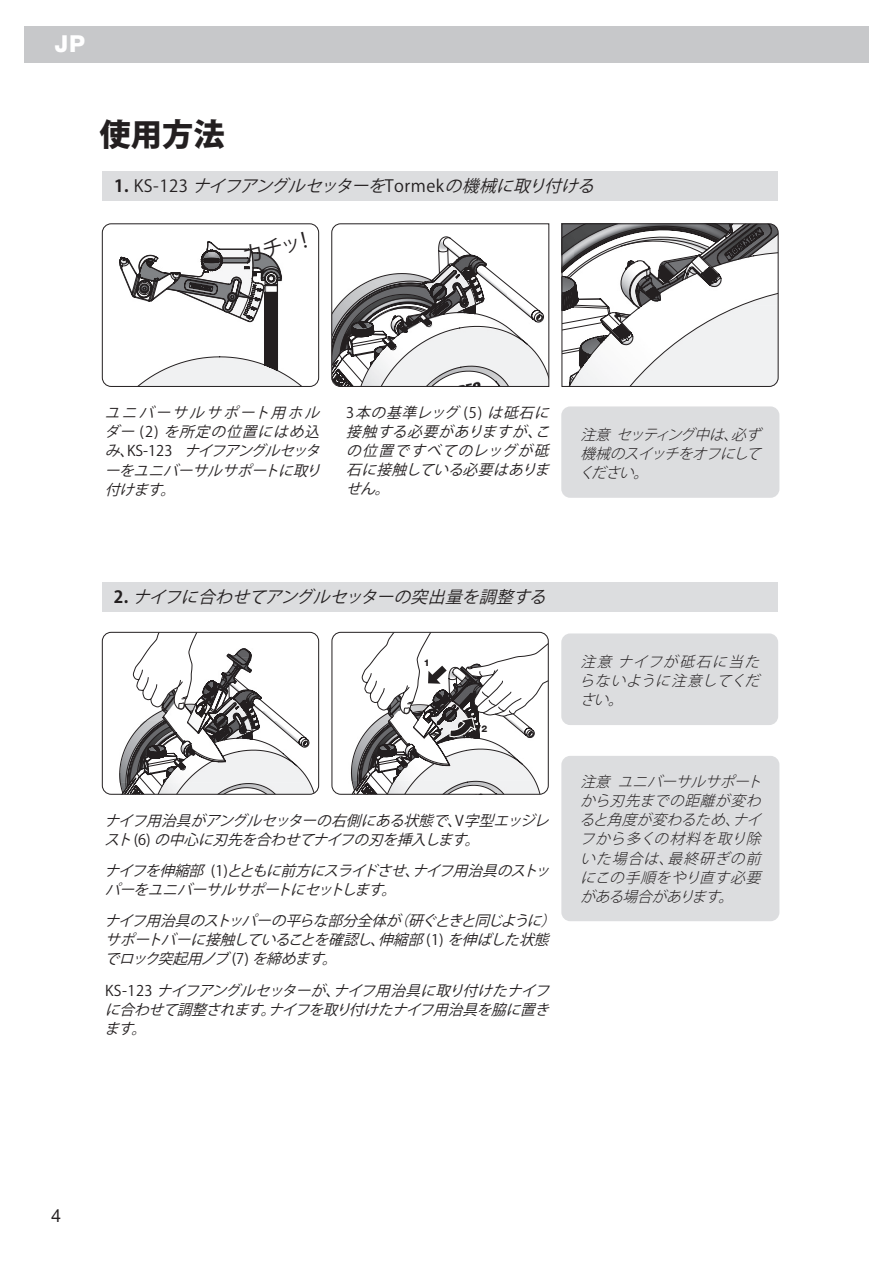
<style>
.page{position:relative;width:893px;height:1263px;background:#fff}
.page>*{position:absolute;margin:0;border:0;box-sizing:border-box;transform-origin:0 0}
.t1{font:800 31.28px "Koz Go Pr 6 N";color:#231f20}
.t2{font:800 23.4px "Helvetica Neue LT Std";color:#fff}
.t3{font:20.93px "Koz Go Pr 6 N";color:#231f20}
.t4{font:18px "Helvetica Neue LT Std";color:#231f20}
.t5{font:italic 16.65px "Koz Go Pr 6 N";color:#231f20}
.t6{font:italic 14.62px/19.1px "Koz Go Pr 6 N";color:#231f20;text-align:justify}
.t7{font:italic 300 14.62px/19.1px "Koz Go Pr 6 N";color:#231f20;text-align:justify}
.t8{font:800 9.22px "Helvetica Neue LT Std";color:#231f20}
.s1{font-weight:700;font-style:normal}
.s2{font-style:normal}
</style>
<div class="page">
<div style="left:24px;top:26px;width:845px;height:36px;background:#c7c8ca"></div>
<div style="left:561px;top:633px;width:217px;height:92px;background:#dcdddf;border-radius:9px"></div>
<div style="left:561px;top:406px;width:218px;height:92px;background:#dcdddf;border-radius:9px"></div>
<div style="left:102px;top:171px;width:676px;height:29px;background:#dcdddf"></div>
<div style="left:102px;top:582px;width:676px;height:29px;background:#dcdddf"></div>
<svg style="left:331px;top:223px;width:218px;height:164px"></svg>
<svg style="left:102px;top:242px;width:217px;height:144px"></svg>
<div style="left:102px;top:224px;width:217px;height:163px;border:1px solid #231f20;border-radius:9px"></div>
<svg style="left:119px;top:632px;width:200px;height:162px"></svg>
<div style="left:102px;top:632px;width:217px;height:162px;border:1px solid #231f20;border-radius:9px"></div>
<svg style="left:351px;top:632px;width:197px;height:162px"></svg>
<svg style="left:561px;top:223px;width:218px;height:164px"></svg>
<div style="left:561px;top:756px;width:218px;height:165px;background:#dcdddf;border-radius:9px"></div>
<h2 class="t2" style="left:55px;top:30px;width:32px">JP</h2>
<h1 class="t1" style="left:99px;top:117px;width:127px">使用方法</h1>
<p class="t5" style="left:114px;top:177px;width:489px"><span class="s1">1 .</span> <span class="s2">K S - 1 2 3</span> ナイフアングルセッターを<span class="s2">T o r m e k</span> の機械に取り付ける</p>
<h3 class="t3" style="left:240px;top:244px;width:75px;rotate:-14deg">カチッ！</h3>
<p class="t6" style="left:104px;top:403px;width:225px">ユニバーサルサポート用ホルダー <span class="s2">( 2 )</span> を所定の位置にはめ込み、<span class="s2">K S - 1 2 3</span> ナイフアングルセッターをユニバーサルサポートに取り付けます。</p>
<p class="t6" style="left:346px;top:403px;width:212px"><span class="s2">3</span> 本の基準レッグ <span class="s2">( 5 )</span> は砥石に接触する必要がありますが、この位置ですべてのレッグが砥石に接触している必要はありません。</p>
<p class="t7" style="left:579px;top:425px;width:190px">注意セッティング中は、必ず機械のスイッチをオフにしてください。</p>
<p class="t5" style="left:114px;top:588px;width:441px"><span class="s1">2 .</span> ナイフに合わせてアングルセッターの突出量を調整する</p>
<p class="t8" style="left:424px;top:657px;width:7px">1</p>
<p class="t8" style="left:482px;top:723px;width:7px">2</p>
<p class="t6" style="left:104px;top:811px;width:452px">ナイフ用治具がアングルセッターの右側にある状態で、<span class="s2">V</span> 字型エッジレスト <span class="s2">( 6 )</span> の中心に刃先を合わせてナイフの刃を挿入します。</p>
<p class="t6" style="left:105px;top:861px;width:454px">ナイフを伸縮部 <span class="s2">( 1 )</span> とともに前方にスライドさせ、ナイフ用治具のストッパーをユニバーサルサポートにセットします。</p>
<p class="t6" style="left:105px;top:911px;width:459px;text-align:left">ナイフ用治具のストッパーの平らな部分全体が（研ぐときと同じように）サポートバーに接触していることを確認し、伸縮部 <span class="s2">( 1 )</span> を伸ばした状態でロック突起用ノブ <span class="s2">( 7 )</span> を締めます。</p>
<p class="t6" style="left:104px;top:981px;width:453px"><span class="s2">K S - 1 2 3</span> ナイフアングルセッターが、ナイフ用治具に取り付けたナイフに合わせて調整されます。ナイフを取り付けたナイフ用治具を脇に置きます。</p>
<p class="t7" style="left:579px;top:652px;width:188px">注意ナイフが砥石に当たらないように注意してください。</p>
<p class="t7" style="left:580px;top:772px;width:190px">注意ユニバーサルサポートから刃先までの距離が変わると角度が変わるため、ナイフから多くの材料を取り除いた場合は、最終研ぎの前にこの手順をやり直す必要がある場合があります。</p>
<p class="t4" style="left:51px;top:1204px;width:12px">4</p>
</div>
